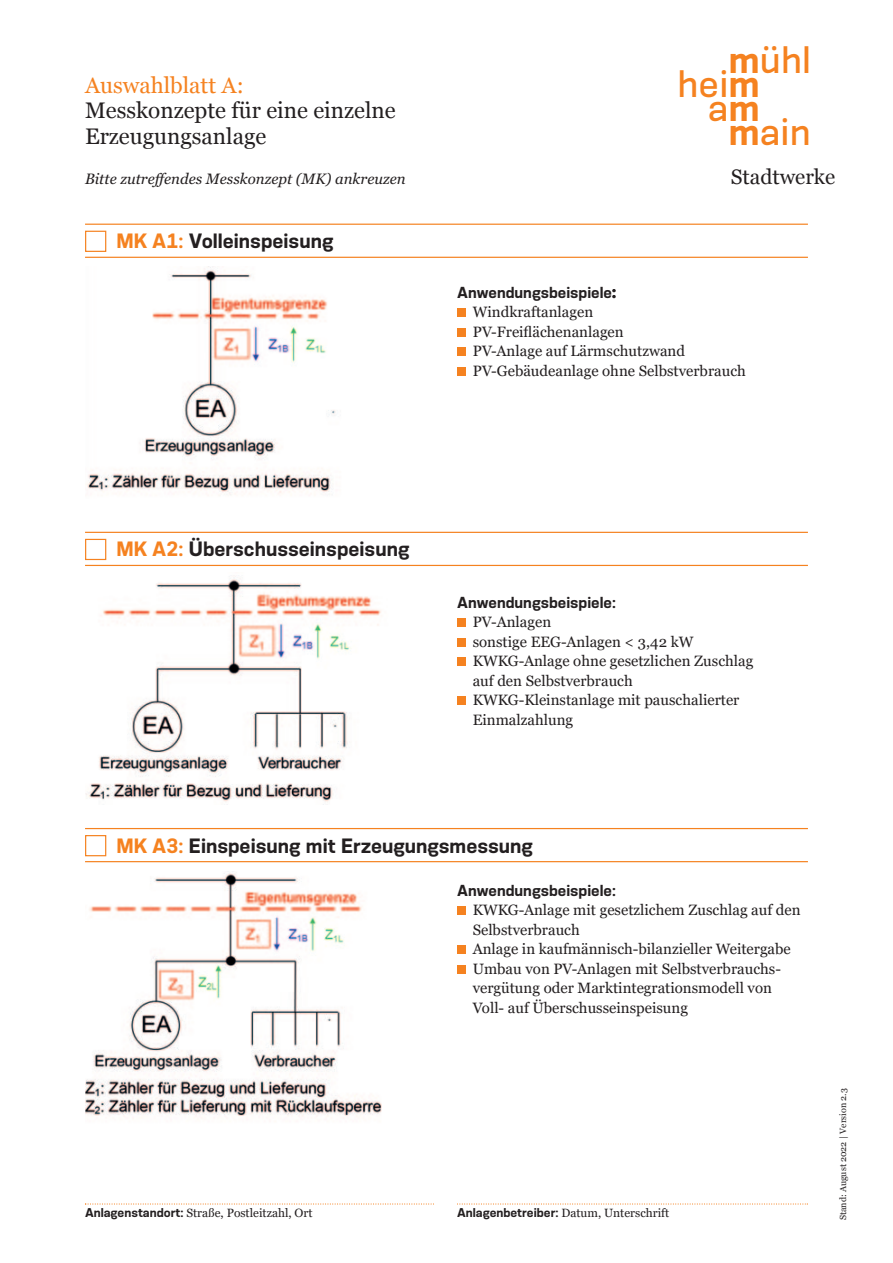
<style>
.page{position:relative;width:893px;height:1263px;background:#fff}
.page>*{position:absolute;margin:0;border:0;box-sizing:border-box;transform-origin:0 0}
.t1{font:500 36px "Konsens";letter-spacing:.005em;color:#f58220}
.t2{font:22.5px/25.5px "Georgia";color:#231f20}
.t3{font:22.5px "Georgia";color:#f58220}
.t4{font:21px "Georgia";color:#231f20}
.t5{font:700 19.5px "Konsens";color:#231f20}
.t6{font:15px/19.5px "Georgia Pro";color:#231f20}
.t7{font:700 15px "Konsens";color:#231f20}
.t8{font:italic 15px "Georgia Pro";color:#231f20}
.t9{font:12px "Georgia Pro";color:#231f20}
.t10{font:9px "Georgia";color:#231f20}
.s1{color:#f58220}
.s2{font-weight:700}
.s3{font-family:"Konsens";font-weight:700}
</style>
<div class="page">
<img style="left:87px;top:266px;width:249px;height:230px">
<div style="left:457px;top:309px;width:9px;height:8px;background:#f58220"></div>
<div style="left:457px;top:328px;width:9px;height:9px;background:#f58220"></div>
<div style="left:457px;top:348px;width:9px;height:8px;background:#f58220"></div>
<div style="left:457px;top:367px;width:9px;height:9px;background:#f58220"></div>
<hr style="left:85px;top:532px;width:723px;height:1px;background:#f58220">
<hr style="left:85px;top:565px;width:723px;height:1px;background:#f58220">
<div style="left:85px;top:539px;width:21px;height:21px;border:1px solid #f58220"></div>
<hr style="left:85px;top:224px;width:723px;height:1px;background:#f58220">
<hr style="left:85px;top:257px;width:723px;height:1px;background:#f58220">
<div style="left:85px;top:231px;width:21px;height:21px;border:1px solid #f58220"></div>
<img style="left:86px;top:579px;width:295px;height:226px">
<div style="left:457px;top:619px;width:9px;height:8px;background:#f58220"></div>
<div style="left:457px;top:638px;width:9px;height:9px;background:#f58220"></div>
<div style="left:457px;top:658px;width:9px;height:8px;background:#f58220"></div>
<div style="left:457px;top:697px;width:9px;height:8px;background:#f58220"></div>
<img style="left:85px;top:873px;width:297px;height:244px">
<div style="left:457px;top:907px;width:9px;height:8px;background:#f58220"></div>
<div style="left:457px;top:946px;width:9px;height:8px;background:#f58220"></div>
<div style="left:457px;top:965px;width:9px;height:9px;background:#f58220"></div>
<hr style="left:85px;top:828px;width:723px;height:1px;background:#f58220">
<hr style="left:85px;top:861px;width:723px;height:1px;background:#f58220">
<div style="left:85px;top:835px;width:21px;height:21px;border:1px solid #f58220"></div>
<svg style="left:85px;top:1203px;width:723px;height:1px"></svg>
<div style="left:436px;top:1111px;width:21px;height:124px;background:#fff"></div>
<p class="t3" style="left:85px;top:72px;width:160px">Auswahlblatt A:</p>
<p class="t2" style="left:85px;top:98px;width:312px">Messkonzepte für eine einzelne<br>Erzeugungsanlage</p>
<p class="t8" style="left:85px;top:172px;width:322px">Bitte zutreffendes Messkonzept (MK) ankreuzen</p>
<p class="t5" style="left:116px;top:234px;width:218px"><span class="s1">MK A1:</span> Volleinspeisung</p>
<p class="t1" style="left:729px;top:37px;width:84px"><span class="s2">m</span>ühl</p>
<p class="t1" style="left:677px;top:61px;width:84px">hei<span class="s2">m</span></p>
<p class="t1" style="left:708px;top:85px;width:53px">a<span class="s2">m</span></p>
<p class="t1" style="left:729px;top:109px;width:84px"><span class="s2">m</span>ain</p>
<p class="t4" style="left:731px;top:165px;width:106px">Stadtwerke</p>
<p class="t7" style="left:457px;top:286px;width:160px">Anwendungsbeispiele:</p>
<p class="t6" style="left:473px;top:302px;width:122px">Windkraftanlagen</p>
<p class="t6" style="left:473px;top:322px;width:152px">PV-Freiflächenanlagen</p>
<p class="t6" style="left:473px;top:341px;width:214px">PV-Anlage auf Lärmschutzwand</p>
<p class="t6" style="left:473px;top:361px;width:275px">PV-Gebäudeanlage ohne Selbstverbrauch</p>
<p class="t5" style="left:116px;top:542px;width:294px"><span class="s1">MK A2:</span> Überschusseinspeisung</p>
<p class="t7" style="left:457px;top:596px;width:160px">Anwendungsbeispiele:</p>
<p class="t6" style="left:473px;top:612px;width:80px">PV-Anlagen</p>
<p class="t6" style="left:473px;top:632px;width:222px">sonstige EEG-Anlagen &lt; 3,42 kW</p>
<p class="t6" style="left:473px;top:651px;width:282px">KWKG-Anlage ohne gesetzlichen Zuschlag auf den Selbstverbrauch</p>
<p class="t6" style="left:473px;top:690px;width:268px">KWKG-Kleinstanlage mit pauschalierter<br>Einmalzahlung</p>
<p class="t5" style="left:116px;top:838px;width:418px"><span class="s1">MK A3:</span> Einspeisung mit Erzeugungsmessung</p>
<p class="t7" style="left:457px;top:884px;width:160px">Anwendungsbeispiele:</p>
<p class="t6" style="left:473px;top:900px;width:329px">KWKG-Anlage mit gesetzlichem Zuschlag auf den<br>Selbstverbrauch</p>
<p class="t6" style="left:473px;top:939px;width:320px">Anlage in kaufmännisch-bilanzieller Weitergabe</p>
<p class="t6" style="left:473px;top:959px;width:310px">Umbau von PV-Anlagen mit Selbstverbrauchs&shy;vergütung oder Marktintegrationsmodell von<br>Voll- auf Überschusseinspeisung</p>
<p class="t9" style="left:85px;top:1206px;width:229px"><span class="s3">Anlagenstandort:</span> Straße, Postleitzahl, Ort</p>
<p class="t9" style="left:457px;top:1206px;width:214px"><span class="s3">Anlagenbetreiber:</span> Datum, Unterschrift</p>
<p class="t10" style="left:838px;top:1220px;width:133px;rotate:-90deg">Stand: August 2022 | Version 2.3</p>
</div>
